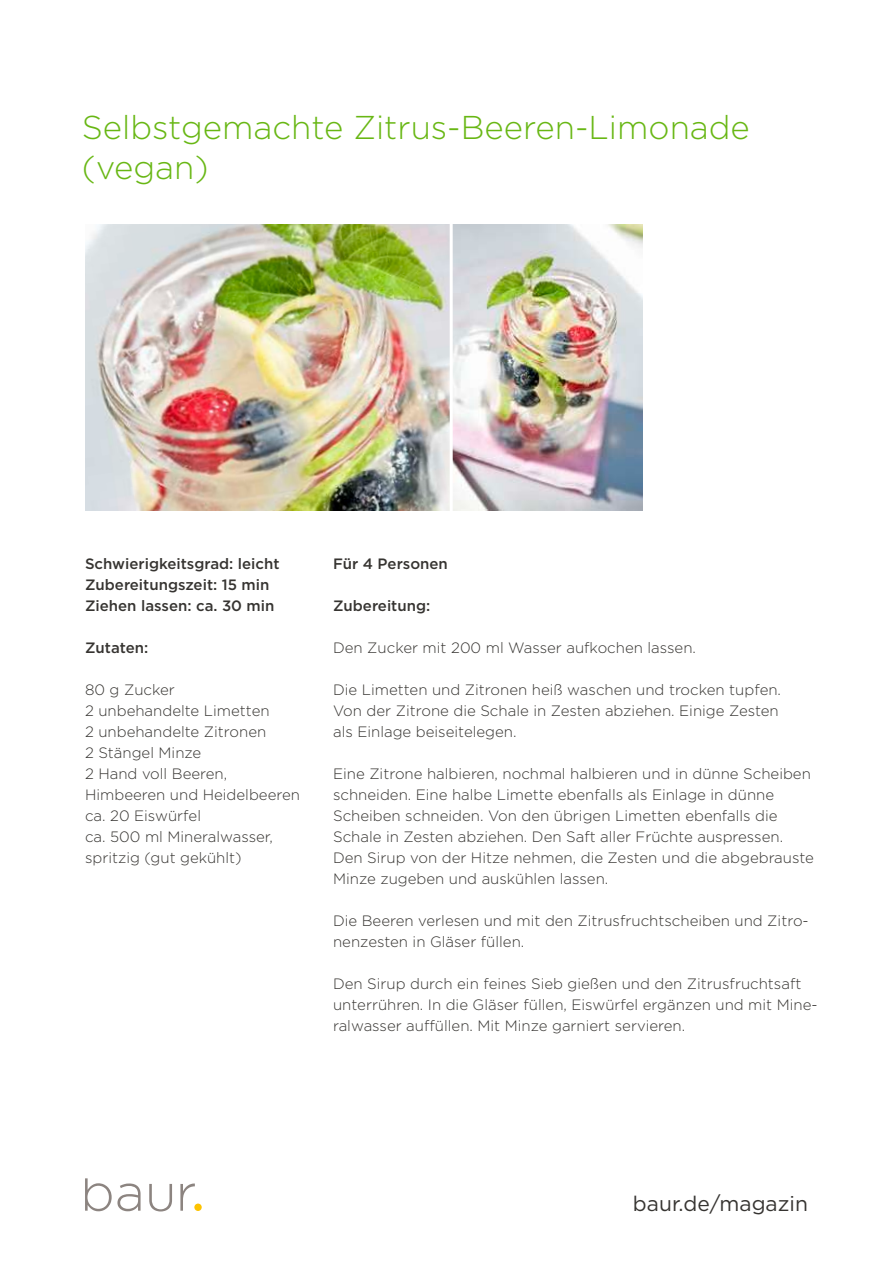
<style>
.page{position:relative;width:893px;height:1263px;background:#fff}
.page>*{position:absolute;margin:0;border:0;box-sizing:border-box;transform-origin:0 0}
.t1{font:300 33px/39.6px "Gotham";color:#68b714}
.t2{font:21px "Gotham";color:#363431}
.t3{font:300 15px/21px "Gotham";color:#363431}
.t4{font:500 15px/21px "Gotham";color:#363431}
</style>
<div class="page">
<img style="left:85px;top:225px;width:365px;height:285px">
<img style="left:453px;top:225px;width:189px;height:285px">
<svg style="left:85px;top:1178px;width:56px;height:33px"></svg>
<svg style="left:149px;top:1184px;width:23px;height:27px"></svg>
<svg style="left:180px;top:1183px;width:22px;height:28px"></svg>
<h1 class="t1" style="left:82px;top:107px;width:669px">Selbstgemachte Zitrus-Beeren-Limonade (vegan)</h1>
<p class="t4" style="left:85px;top:553px;width:196px">Schwierigkeitsgrad: leicht<br>Zubereitungszeit: 15 min<br>Ziehen lassen: ca. 30 min</p>
<p class="t4" style="left:85px;top:637px;width:65px">Zutaten:</p>
<p class="t3" style="left:85px;top:679px;width:216px">80 g Zucker<br>2 unbehandelte Limetten<br>2 unbehandelte Zitronen<br>2 Stängel Minze<br>2 Hand voll Beeren,<br>Himbeeren und Heidelbeeren ca. 20 Eiswürfel<br>ca. 500 ml Mineralwasser, spritzig (gut gekühlt)</p>
<p class="t4" style="left:333px;top:553px;width:116px">Für 4 Personen</p>
<p class="t4" style="left:333px;top:595px;width:99px">Zubereitung:</p>
<p class="t3" style="left:333px;top:637px;width:364px">Den Zucker mit 200 ml Wasser aufkochen lassen.</p>
<p class="t3" style="left:333px;top:679px;width:449px">Die Limetten und Zitronen heiß waschen und trocken tupfen.<br>Von der Zitrone die Schale in Zesten abziehen. Einige Zesten als Einlage beiseitelegen.</p>
<p class="t3" style="left:333px;top:763px;width:482px">Eine Zitrone halbieren, nochmal halbieren und in dünne Scheiben schneiden. Eine halbe Limette ebenfalls als Einlage in dünne Scheiben schneiden. Von den übrigen Limetten ebenfalls die Schale in Zesten abziehen. Den Saft aller Früchte auspressen.<br>Den Sirup von der Hitze nehmen, die Zesten und die abgebrauste Minze zugeben und auskühlen lassen.</p>
<p class="t3" style="left:333px;top:910px;width:477px">Die Beeren verlesen und mit den Zitrusfruchtscheiben und Zitro&shy;nenzesten in Gläser füllen.</p>
<p class="t3" style="left:333px;top:973px;width:486px">Den Sirup durch ein feines Sieb gießen und den Zitrusfruchtsaft unterrühren. In die Gläser füllen, Eiswürfel ergänzen und mit Mine&shy;ralwasser auffüllen. Mit Minze garniert servieren.</p>
<h2 class="t2" style="left:633px;top:1190px;width:176px">baur.de/magazin</h2>
</div>
